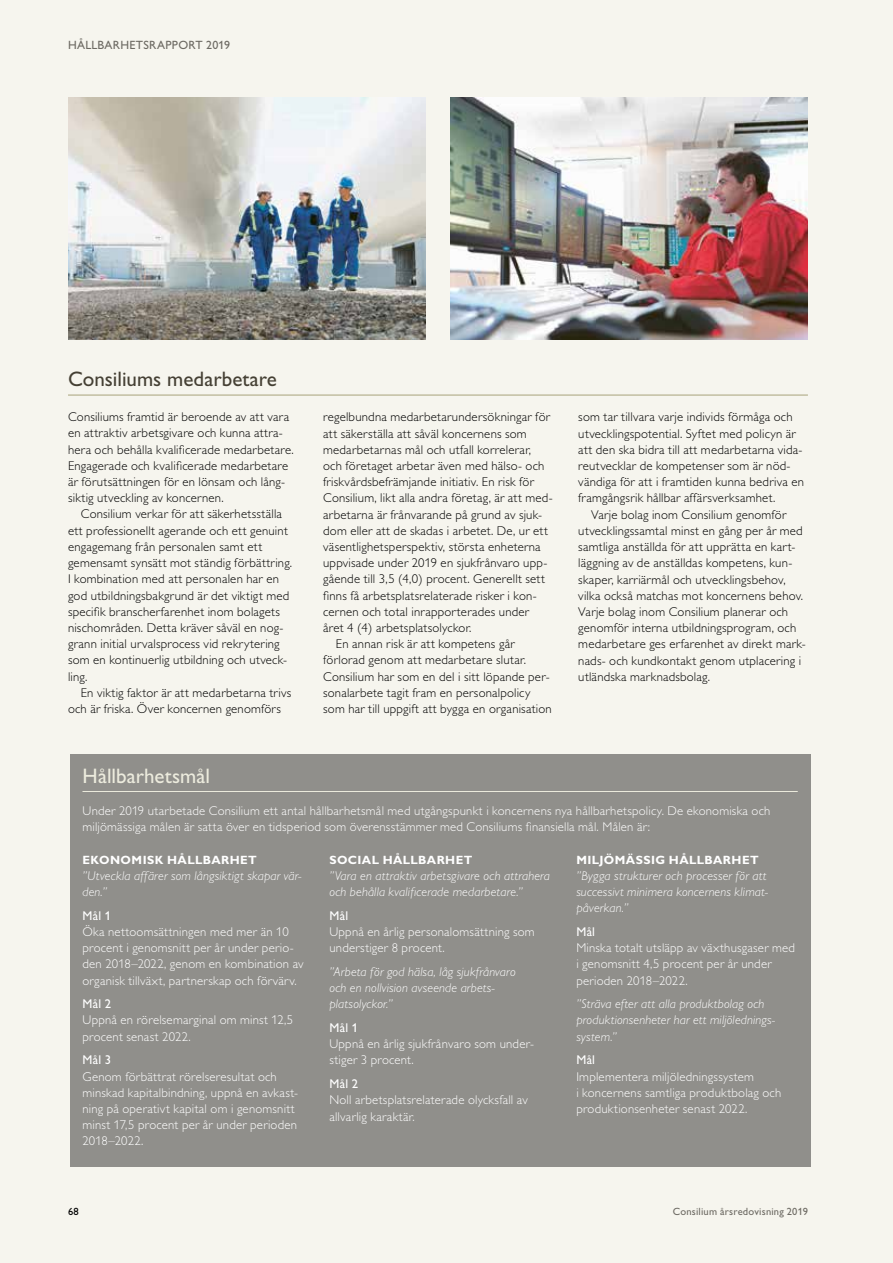
<style>
.page{position:relative;width:893px;height:1263px;background:#f6f5ee}
.page>*{position:absolute;margin:0;border:0;box-sizing:border-box;transform-origin:0 0}
.t1{font:21px "Gill Alt One";color:#454034}
.t2{font:21px "Gill Alt One";color:#ecebdd}
.t3{font:300 12.75px/16.2px "Gill Alt One";letter-spacing:.02em;color:#000}
.t4{font:300 12.75px/16.2px "Gill Alt One";letter-spacing:.02em;color:#fff}
.t5{font:italic 300 12.75px/16.2px "Gill Alt One";letter-spacing:.015em;color:#fff}
.t6{font:12.75px "Gill Alt One";letter-spacing:.025em;color:#fff}
.t7{font:700 12px "Gill Alt One";letter-spacing:.035em;color:#fff}
.t8{font:12px "Gill Alt One";letter-spacing:.025em;color:#6d6a63}
.t9{font:10.5px "Gill Alt One";letter-spacing:.02em;color:#6d6a63}
.t10{font:10.5px "Gill Alt One";color:#000}
</style>
<div class="page">
<div style="left:70px;top:754px;width:740px;height:412px;background:#908f8b"></div>
<hr style="left:82px;top:791px;width:716px;height:1px;background:#ecebdd">
<img style="left:68px;top:97px;width:357px;height:243px">
<img style="left:451px;top:97px;width:357px;height:243px">
<hr style="left:68px;top:395px;width:740px;height:1px;background:#a7a37a">
<p class="t8" style="left:68px;top:38px;width:164px">HÅLLBARHETSRAPPORT 2019</p>
<h1 class="t1" style="left:68px;top:367px;width:210px">Consiliums medarbetare</h1>
<p class="t3" style="left:68px;top:409px;width:227px">Consiliums framtid är beroende av att vara en attraktiv arbetsgivare och kunna attra&shy;hera och behålla kvalificerade medarbetare.<br>Engagerade och kvalificerade medarbetare är förutsättningen för en lönsam och lång&shy;siktig utveckling av koncernen.</p>
<p class="t3" style="left:68px;top:506px;width:226px;text-indent:13px">Consilium verkar för att säkerhetsställa ett professionellt agerande och ett genuint engagemang från personalen samt ett gemensamt synsätt mot ständig förbättring.<br>I kombination med att personalen har en god utbildningsbakgrund är det viktigt med specifik branscherfarenhet inom bolagets nischområden. Detta kräver såväl en nog&shy;grann initial urvalsprocess vid rekrytering som en kontinuerlig utbildning och utveck&shy;ling.</p>
<p class="t3" style="left:68px;top:684px;width:225px;text-indent:13px">En viktig faktor är att medarbetarna trivs och är friska. Över koncernen genomförs</p>
<p class="t3" style="left:323px;top:409px;width:228px">regelbundna medarbetarundersökningar för</p>
<p class="t3" style="left:323px;top:425px;width:205px">att säkerställa att såväl koncernens som</p>
<p class="t3" style="left:323px;top:441px;width:210px">medarbetarnas mål och utfall korrelerar,</p>
<p class="t3" style="left:323px;top:458px;width:223px">och företaget arbetar även med hälso- och</p>
<p class="t3" style="left:323px;top:474px;width:212px">friskvårdsbefrämjande initiativ. En risk för</p>
<p class="t3" style="left:323px;top:490px;width:231px">Consilium, likt alla andra företag, är att med-</p>
<p class="t3" style="left:323px;top:506px;width:220px">arbetarna är frånvarande på grund av sjuk-</p>
<p class="t3" style="left:323px;top:522px;width:226px">dom eller att de skadas i arbetet. De, ur ett</p>
<p class="t3" style="left:323px;top:539px;width:219px">väsentlighetsperspektiv, största enheterna</p>
<p class="t3" style="left:323px;top:555px;width:226px">uppvisade under 2019 en sjukfrånvaro upp-</p>
<p class="t3" style="left:323px;top:571px;width:223px">gående till 3,5 (4,0) procent. Generellt sett</p>
<p class="t3" style="left:323px;top:587px;width:215px">finns få arbetsplatsrelaterade risker i kon-</p>
<p class="t3" style="left:323px;top:603px;width:207px">cernen och total inrapporterades under</p>
<p class="t3" style="left:323px;top:620px;width:150px">året 4 (4) arbetsplatsolyckor.</p>
<p class="t3" style="left:336px;top:636px;width:180px">En annan risk är att kompetens går</p>
<p class="t3" style="left:323px;top:652px;width:204px">förlorad genom att medarbetare slutar.</p>
<p class="t3" style="left:323px;top:668px;width:228px">Consilium har som en del i sitt löpande per-</p>
<p class="t3" style="left:323px;top:684px;width:209px">sonalarbete tagit fram en personalpolicy</p>
<p class="t3" style="left:323px;top:701px;width:230px">som har till uppgift att bygga en organisation</p>
<p class="t3" style="left:578px;top:409px;width:227px">som tar tillvara varje individs förmåga och utvecklingspotential. Syftet med policyn är att den ska bidra till att medarbetarna vida&shy;reutvecklar de kompetenser som är nöd&shy;vändiga för att i framtiden kunna bedriva en framgångsrik hållbar affärsverksamhet.</p>
<p class="t3" style="left:578px;top:506px;width:229px;text-indent:13px">Varje bolag inom Consilium genomför utvecklingssamtal minst en gång per år med samtliga anställda för att upprätta en kart&shy;läggning av de anställdas kompetens, kun&shy;skaper, karriärmål och utvecklingsbehov, vilka också matchas mot koncernens behov.<br>Varje bolag inom Consilium planerar och genomför interna utbildningsprogram, och medarbetare ges erfarenhet av direkt mark&shy;nads- och kundkontakt genom utplacering i utländska marknadsbolag.</p>
<h1 class="t2" style="left:82px;top:763px;width:129px">Hållbarhetsmål</h1>
<p class="t4" style="left:82px;top:803px;width:689px">Under 2019 utarbetade Consilium ett antal hållbarhetsmål med utgångspunkt i koncernens nya hållbarhetspolicy. De ekonomiska och miljömässiga målen är satta över en tidsperiod som överensstämmer med Consiliums finansiella mål. Målen är:</p>
<p class="t7" style="left:82px;top:852px;width:176px">EKONOMISK HÅLLBARHET</p>
<p class="t5" style="left:82px;top:867px;width:221px">”Utveckla affärer som långsiktigt skapar vär&shy;den.”</p>
<p class="t6" style="left:82px;top:908px;width:30px">Mål 1</p>
<p class="t4" style="left:82px;top:923px;width:223px">Öka nettoomsättningen med mer än 10 procent i genomsnitt per år under perio&shy;den 2018–2022, genom en kombination av organisk tillväxt, partnerskap och förvärv.</p>
<p class="t6" style="left:82px;top:997px;width:30px">Mål 2</p>
<p class="t4" style="left:82px;top:1012px;width:212px">Uppnå en rörelsemarginal om minst 12,5 procent senast 2022.</p>
<p class="t6" style="left:82px;top:1053px;width:30px">Mål 3</p>
<p class="t4" style="left:82px;top:1068px;width:217px">Genom förbättrat rörelseresultat och minskad kapitalbindning, uppnå en avkast&shy;ning på operativt kapital om i genomsnitt minst 17,5 procent per år under perioden 2018–2022.</p>
<p class="t7" style="left:329px;top:852px;width:144px">SOCIAL HÅLLBARHET</p>
<p class="t5" style="left:329px;top:867px;width:222px">”Vara en attraktiv arbetsgivare och attrahera och behålla kvalificerade medarbetare.”</p>
<p class="t6" style="left:329px;top:908px;width:20px">Mål</p>
<p class="t4" style="left:329px;top:923px;width:207px">Uppnå en årlig personalomsättning som understiger 8 procent.</p>
<p class="t5" style="left:329px;top:963px;width:188px">”Arbeta för god hälsa, låg sjukfrånvaro och en nollvision avseende arbets&shy;platsolyckor.”</p>
<p class="t6" style="left:329px;top:1020px;width:30px">Mål 1</p>
<p class="t4" style="left:329px;top:1036px;width:205px">Uppnå en årlig sjukfrånvaro som under&shy;stiger 3 procent.</p>
<p class="t6" style="left:329px;top:1076px;width:30px">Mål 2</p>
<p class="t4" style="left:329px;top:1092px;width:200px">Noll arbetsplatsrelaterade olycksfall av allvarlig karaktär.</p>
<p class="t7" style="left:576px;top:852px;width:184px">MILJÖMÄSSIG HÅLLBARHET</p>
<p class="t5" style="left:576px;top:867px;width:193px">”Bygga strukturer och processer för att successivt minimera koncernens klimat&shy;påverkan.”</p>
<p class="t6" style="left:576px;top:924px;width:20px">Mål</p>
<p class="t4" style="left:576px;top:940px;width:220px">Minska totalt utsläpp av växthusgaser med i genomsnitt 4,5 procent per år under perioden 2018–2022.</p>
<p class="t5" style="left:576px;top:996px;width:201px">”Sträva efter att alla produktbolag och produktionsenheter har ett miljölednings&shy;system.”</p>
<p class="t6" style="left:576px;top:1053px;width:20px">Mål</p>
<p class="t4" style="left:576px;top:1068px;width:206px">Implementera miljöledningssystem<br>i -koncernens samtliga produktbolag och produktionsenheter senast 2022.</p>
<p class="t10" style="left:68px;top:1205px;width:12px">68</p>
<p class="t9" style="left:673px;top:1205px;width:137px">Consilium årsredovisning 2019</p>
</div>
